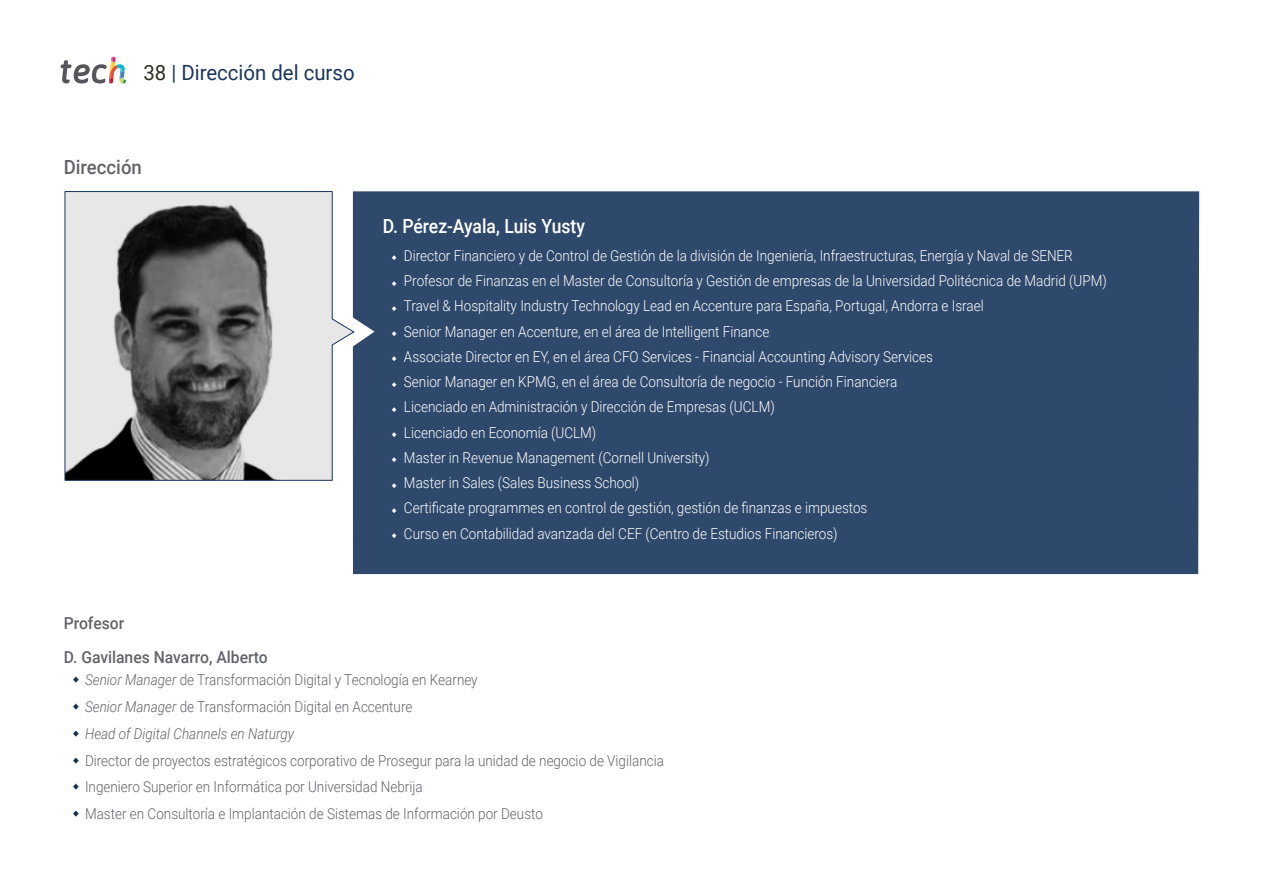
<style>
.page{position:relative;width:1263px;height:893px;background:#fff}
.page>*{position:absolute;margin:0;border:0;box-sizing:border-box;transform-origin:0 0}
.t1{font:21px "Roboto";color:#1a355c}
.t2{font:500 19.5px "Roboto";color:#fff;scale:.9 1}
.t3{font:500 19.5px "Roboto";color:#61646a;scale:.95 1}
.t4{font:500 16.5px "Roboto";color:#61646a;scale:.95 1}
.t5{font:300 15px/25.2px "Roboto";color:#fff;scale:.9 1}
.t6{font:300 15px/26.7px "Roboto";color:#61646a;scale:.9 1}
.s1{color:#312e20}
.s2{font-style:italic}
</style>
<div class="page">
<svg style="left:61px;top:57px;width:65px;height:27px"></svg>
<div style="left:353px;top:191px;width:846px;height:383px;background:#2e496b"></div>
<svg style="left:65px;top:191px;width:289px;height:290px;background:#9f9fa0"></svg>
<svg style="left:392px;top:255px;width:5px;height:5px"></svg>
<svg style="left:392px;top:281px;width:5px;height:5px"></svg>
<svg style="left:392px;top:306px;width:5px;height:5px"></svg>
<svg style="left:392px;top:331px;width:5px;height:5px"></svg>
<svg style="left:392px;top:356px;width:5px;height:5px"></svg>
<svg style="left:392px;top:382px;width:5px;height:5px"></svg>
<svg style="left:392px;top:407px;width:5px;height:5px"></svg>
<svg style="left:392px;top:432px;width:5px;height:5px"></svg>
<svg style="left:392px;top:457px;width:5px;height:5px"></svg>
<svg style="left:392px;top:483px;width:5px;height:5px"></svg>
<svg style="left:392px;top:508px;width:5px;height:5px"></svg>
<svg style="left:392px;top:533px;width:5px;height:5px"></svg>
<h1 class="t1" style="left:144px;top:57px;width:213px"><span class="s1">38</span> | Dirección del curso</h1>
<h2 class="t3" style="left:64px;top:154px;width:84px">Dirección</h2>
<p class="t4" style="left:64px;top:611px;width:65px">Profesor</p>
<h2 class="t2" style="left:383px;top:212px;width:226px">D. Pérez-Ayala, Luis Yusty</h2>
<p class="t5" style="left:404px;top:242px;width:782px">Director Financiero y de Control de Gestión de la división de Ingeniería, Infraestructuras, Energía y Naval de SENER Profesor de Finanzas en el Master de Consultoría y Gestión de empresas de la Universidad Politécnica de Madrid (UPM)<br>Travel &amp; Hospitality Industry Technology Lead en Accenture para España, Portugal, Andorra e Israel<br>Senior Manager en Accenture, en el área de Intelligent Finance<br>Associate Director en EY, en el área CFO Services - Financial Accounting Advisory Services<br>Senior Manager en KPMG, en el área de Consultoría de negocio - Función Financiera<br>Licenciado en Administración y Dirección de Empresas (UCLM)<br>Licenciado en Economía (UCLM)<br>Master in Revenue Management (Cornell University)<br>Master in Sales (Sales Business School)<br>Certificate programmes en control de gestión, gestión de finanzas e impuestos<br>Curso en Contabilidad avanzada del CEF (Centro de Estudios Financieros)</p>
<p class="t4" style="left:64px;top:646px;width:216px">D. Gavilanes Navarro, Alberto</p>
<p class="t6" style="left:85px;top:666px;width:438px"><span class="s2">Senior Manager</span> de Transformación Digital y Tecnología en Kearney<br><span class="s2">Senior Manager</span> de Transformación Digital en Accenture<br><span class="s2">Head of Digital Channels en Naturgy</span></p>
<p class="t6" style="left:85px;top:746px;width:645px">Director de proyectos estratégicos corporativo de Prosegur para la unidad de negocio de Vigilancia<br>Ingeniero Superior en Informática por Universidad Nebrija<br>Master en Consultoría e Implantación de Sistemas de Información por Deusto</p>
</div>
